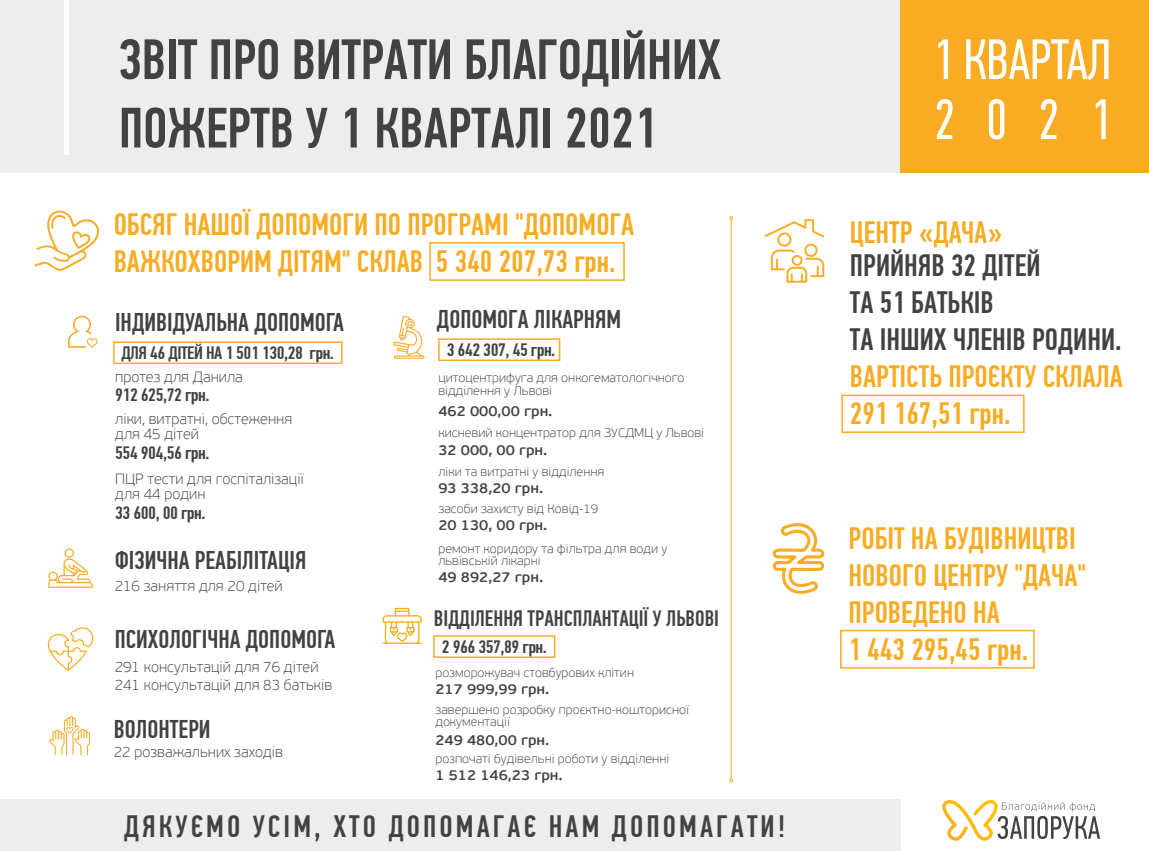
<style>
.page{position:relative;width:1149px;height:851px;background:#fff}
.page>*{position:absolute;margin:0;border:0;box-sizing:border-box;transform-origin:0 0}
.t1{font:500 57px/68.4px "PF Din Text Comp Pro";letter-spacing:-.005em;color:#424241}
.t2{font:57px/60px "PF Din Text Comp Pro";letter-spacing:-.01em;color:#fff}
.t3{font:500 30.9px/37px "PF Din Text Comp Pro";color:#f8ac23}
.t4{font:500 30.9px/37px "PF Din Text Comp Pro";color:#424241}
.t5{font:500 30.9px "PF Din Text Comp Pro";letter-spacing:.1em;color:#424241}
.t6{font:500 25.65px "PF Din Text Comp Pro";color:#424241}
.t7{font:500 22.35px "PF Din Text Comp Pro";color:#424241}
.t8{font:500 18px "PF Din Text Comp Pro";letter-spacing:-.025em;color:#424241;scale:1.08 1}
.t9{font:100 14.85px/15px "PF Beau Sans Pro";color:#424241}
.t10{font:600 14.4px "PF Beau Sans Pro";color:#424241}
.t11{font:100 12.45px/12px "PF Beau Sans Pro";color:#424241}
</style>
<div class="page">
<div style="left:113px;top:341px;width:229px;height:23px;border:2px solid #f8ac23"></div>
<div style="left:841px;top:394px;width:183px;height:39px;border:2px solid #f8ac23"></div>
<div style="left:839px;top:629px;width:195px;height:39px;border:2px solid #f8ac23"></div>
<div style="left:429px;top:242px;width:195px;height:39px;border:2px solid #f8ac23"></div>
<svg style="left:942px;top:799px;width:157px;height:42px"></svg>
<div style="left:0;top:0;width:905px;height:172px;background:#ededed"></div>
<div style="left:0;top:799px;width:900px;height:51px;background:#ededed"></div>
<svg style="left:393px;top:316px;width:31px;height:42px"></svg>
<svg style="left:34px;top:210px;width:66px;height:61px"></svg>
<div style="left:438px;top:338px;width:122px;height:23px;border:2px solid #f8ac23"></div>
<div style="left:433px;top:635px;width:122px;height:22px;border:2px solid #f8ac23"></div>
<svg style="left:48px;top:548px;width:45px;height:39px"></svg>
<svg style="left:47px;top:627px;width:47px;height:44px"></svg>
<div style="left:900px;top:0;width:248px;height:172px;background:#f8ac23"></div>
<hr style="left:64px;top:0;width:4px;height:154px;background:#fff">
<svg style="left:764px;top:219px;width:60px;height:63px"></svg>
<svg style="left:49px;top:716px;width:41px;height:39px"></svg>
<svg style="left:772px;top:523px;width:53px;height:70px"></svg>
<hr style="left:730px;top:219px;width:1px;height:559px;background:#f8ac23">
<svg style="left:729px;top:216px;width:3px;height:4px"></svg>
<svg style="left:68px;top:315px;width:30px;height:32px"></svg>
<svg style="left:382px;top:607px;width:40px;height:37px"></svg>
<h1 class="t1" style="left:119px;top:26px;width:603px">ЗВІТ ПРО ВИТРАТИ БЛАГОДІЙНИХ<br>ПОЖЕРТВ У 1 КВАРТАЛІ 2021</h1>
<h2 class="t3" style="left:114px;top:206px;width:522px">ОБСЯГ НАШОЇ ДОПОМОГИ ПО ПРОГРАМІ "ДОПОМОГА<br>ВАЖКОХВОРИМ ДІТЯМ" СКЛАВ 5 340 207,73 грн.</h2>
<h3 class="t6" style="left:115px;top:307px;width:230px">ІНДИВІДУАЛЬНА ДОПОМОГА</h3>
<h3 class="t6" style="left:437px;top:304px;width:186px">ДОПОМОГА ЛІКАРНЯМ</h3>
<h3 class="t8" style="left:121px;top:342px;width:198px">ДЛЯ 46 ДІТЕЙ НА 1 501 130,28 грн.</h3>
<h3 class="t8" style="left:446px;top:339px;width:102px">3 642 307, 45 грн.</h3>
<p class="t9" style="left:115px;top:369px;width:129px">протез для Данила</p>
<p class="t9" style="left:115px;top:411px;width:178px">ліки, витратні, обстеження для 45 дітей</p>
<h3 class="t8" style="left:115px;top:442px;width:89px">554 904,56 грн.</h3>
<p class="t9" style="left:115px;top:471px;width:190px">ПЦР тести для госпіталізації для 44 родин</p>
<h3 class="t8" style="left:115px;top:502px;width:85px">33 600, 00 грн.</h3>
<h3 class="t8" style="left:115px;top:384px;width:89px">912 625,72 грн.</h3>
<h3 class="t6" style="left:115px;top:545px;width:193px">ФІЗИЧНА РЕАБІЛІТАЦІЯ</h3>
<p class="t9" style="left:115px;top:578px;width:170px">216 заняття для 20 дітей</p>
<h3 class="t6" style="left:115px;top:624px;width:222px">ПСИХОЛОГІЧНА ДОПОМОГА</h3>
<p class="t9" style="left:115px;top:658px;width:219px;line-height:17.9px">291 консультацій для 76 дітей<br>241 консультацій для 83 батьків</p>
<h3 class="t6" style="left:114px;top:714px;width:98px">ВОЛОНТЕРИ</h3>
<p class="t9" style="left:114px;top:744px;width:171px">22 розважальних заходів</p>
<p class="t11" style="left:438px;top:371px;width:247px;line-height:13.5px">цитоцентрифуга для онкогематологічного відділення у Львові</p>
<p class="t10" style="left:438px;top:402px;width:115px">462 000,00 грн.</p>
<p class="t11" style="left:438px;top:427px;width:267px">кисневий концентратор для ЗУСДМЦ у Львові</p>
<p class="t10" style="left:438px;top:441px;width:110px">32 000, 00 грн.</p>
<p class="t11" style="left:438px;top:466px;width:167px">ліки та витратні у відділення</p>
<p class="t10" style="left:438px;top:479px;width:106px">93 338,20 грн.</p>
<p class="t11" style="left:438px;top:502px;width:161px">засоби захисту від Ковід-19</p>
<p class="t10" style="left:438px;top:516px;width:110px">20 130, 00 грн.</p>
<p class="t11" style="left:438px;top:542px;width:230px">ремонт коридору та фільтра для води у львівській лікарні</p>
<p class="t10" style="left:438px;top:568px;width:106px">49 892,27 грн.</p>
<h3 class="t7" style="left:434px;top:605px;width:286px">ВІДДІЛЕННЯ ТРАНСПЛАНТАЦІЇ У ЛЬВОВІ</h3>
<h3 class="t8" style="left:441px;top:636px;width:99px">2 966 357,89 грн.</h3>
<p class="t11" style="left:435px;top:666px;width:200px">розморожувач стовбурових клітин</p>
<p class="t10" style="left:435px;top:680px;width:115px">217 999,99 грн.</p>
<p class="t11" style="left:435px;top:703px;width:255px">завершено розробку проєктно-кошторисної документації</p>
<p class="t10" style="left:435px;top:731px;width:115px">249 480,00 грн.</p>
<p class="t11" style="left:435px;top:752px;width:235px">розпочаті будівельні роботи у відділенні</p>
<p class="t10" style="left:435px;top:766px;width:129px">1 512 146,23 грн.</p>
<h2 class="t5" style="left:124px;top:808px;width:662px">ДЯКУЄМО УСІМ, ХТО ДОПОМАГАЄ НАМ ДОПОМАГАТИ!</h2>
<h1 class="t2" style="left:932px;top:30px;width:180px">1 КВАРТАЛ<br>2021</h1>
<h2 class="t3" style="left:849px;top:215px;width:154px">ЦЕНТР «ДАЧА»</h2>
<h2 class="t4" style="left:849px;top:247px;width:273px">ПРИЙНЯВ 32 ДІТЕЙ<br>ТА 51 БАТЬКІВ<br>ТА ІНШИХ ЧЛЕНІВ РОДИНИ.</h2>
<h2 class="t3" style="left:849px;top:358px;width:274px">ВАРТІСТЬ ПРОЄКТУ СКЛАЛА<br>291 167,51 грн.</h2>
<h2 class="t3" style="left:848px;top:520px;width:239px">РОБІТ НА БУДІВНИЦТВІ<br>НОВОГО ЦЕНТРУ "ДАЧА"<br>ПРОВЕДЕНО НА<br>1 443 295,45 грн.</h2>
</div>
